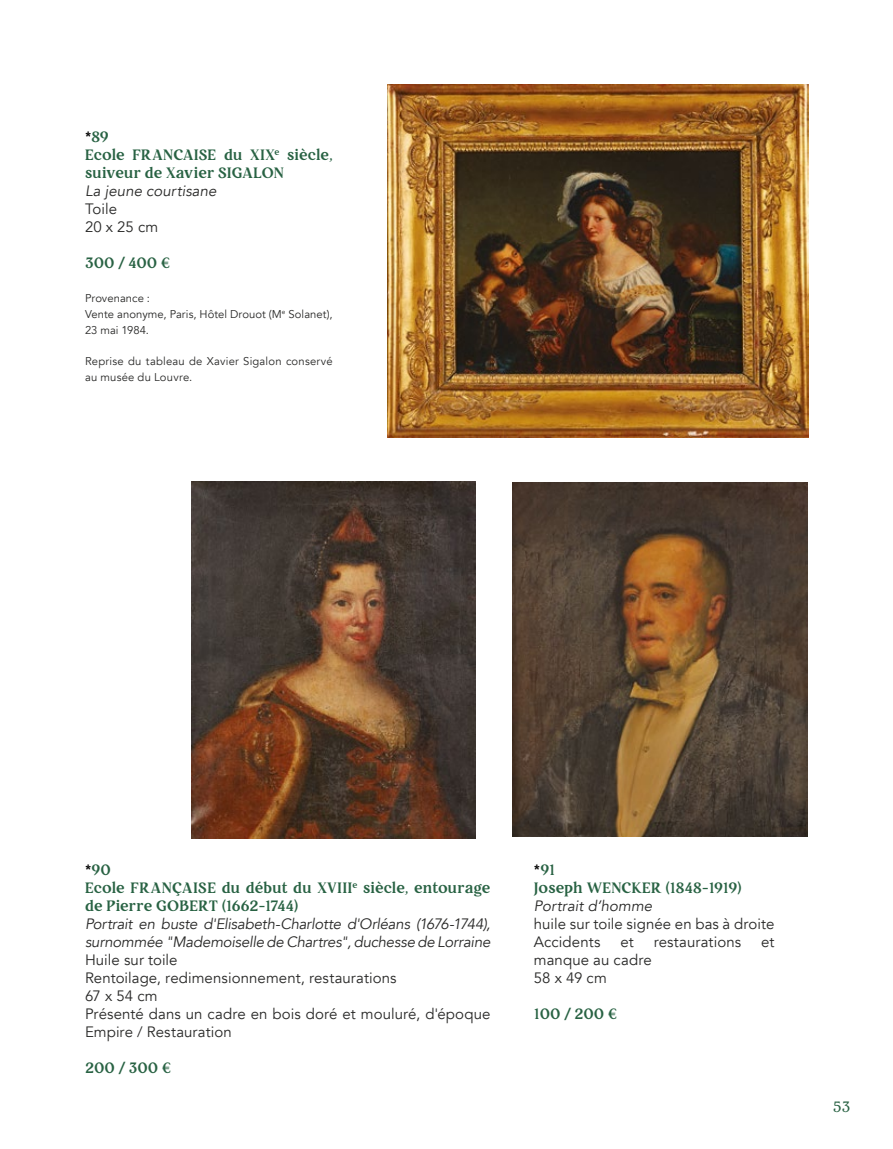
<style>
.page{position:relative;width:893px;height:1149px;background:#fff}
.page>*{position:absolute;margin:0;border:0;box-sizing:border-box;transform-origin:0 0}
.t1{font:15px/18px "Avenir";letter-spacing:.005em;color:#282827}
.t2{font:700 15px/18px "Restora";letter-spacing:.005em;color:#286243}
.t3{font:italic 15px/18px "Avenir";letter-spacing:-.01em;color:#282827}
.t4{font:15px "Restora";color:#286243}
.t5{font:11.25px/15.8px "Avenir";letter-spacing:.01em;color:#282827}
.s1{color:#000}
</style>
<div class="page">
<img style="left:191px;top:481px;width:285px;height:357px">
<img style="left:388px;top:85px;width:421px;height:352px">
<img style="left:513px;top:482px;width:295px;height:354px">
<p class="t2" style="left:85px;top:128px;width:249px"><span class="s1">*</span>89<br>Ecole FRANCAISE du XIX<sup>e</sup> siècle, suiveur de Xavier SIGALON</p>
<p class="t3" style="left:85px;top:182px;width:133px">La jeune courtisane</p>
<p class="t1" style="left:85px;top:200px;width:75px">Toile<br>20 x 25 cm</p>
<p class="t2" style="left:85px;top:254px;width:87px">300 / 400 €</p>
<p class="t5" style="left:85px;top:290px;width:249px">Provenance :<br>Vente anonyme, Paris, Hôtel Drouot (M<sup>e</sup> Solanet),<br>23 mai 1984.</p>
<p class="t5" style="left:85px;top:353px;width:249px">Reprise du tableau de Xavier Sigalon conservé au musée du Louvre.</p>
<p class="t2" style="left:85px;top:860px;width:407px"><span class="s1">*</span>90<br>Ecole FRANÇAISE du début du XVIII<sup>e</sup> siècle, entourage de Pierre GOBERT (1662-1744)</p>
<p class="t3" style="left:85px;top:914px;width:407px">Portrait en buste d'Elisabeth-Charlotte d'Orléans (1676-1744), surnommée "Mademoiselle de Chartres", duchesse de Lorraine</p>
<p class="t1" style="left:85px;top:950px;width:407px">Huile sur toile<br>Rentoilage, redimensionnement, restaurations<br>67 x 54 cm<br>Présenté dans un cadre en bois doré et mouluré, d'époque<br>Empire / Restauration</p>
<p class="t2" style="left:85px;top:1058px;width:88px">200 / 300 €</p>
<p class="t2" style="left:534px;top:860px;width:209px"><span class="s1">*</span>91<br>Joseph WENCKER (1848-1919)</p>
<p class="t3" style="left:534px;top:896px;width:120px">Portrait d’homme</p>
<p class="t1" style="left:534px;top:914px;width:242px">huile sur toile signée en bas à droite<br>Accidents</p>
<p class="t1" style="left:620px;top:932px;width:15px">et</p>
<p class="t1" style="left:654px;top:932px;width:89px">restaurations</p>
<p class="t1" style="left:761px;top:932px;width:15px">et</p>
<p class="t1" style="left:534px;top:950px;width:119px">manque au cadre<br>58 x 49 cm</p>
<p class="t2" style="left:534px;top:1004px;width:85px">100 / 200 €</p>
<p class="t4" style="left:833px;top:1096px;width:19px">53</p>
</div>
